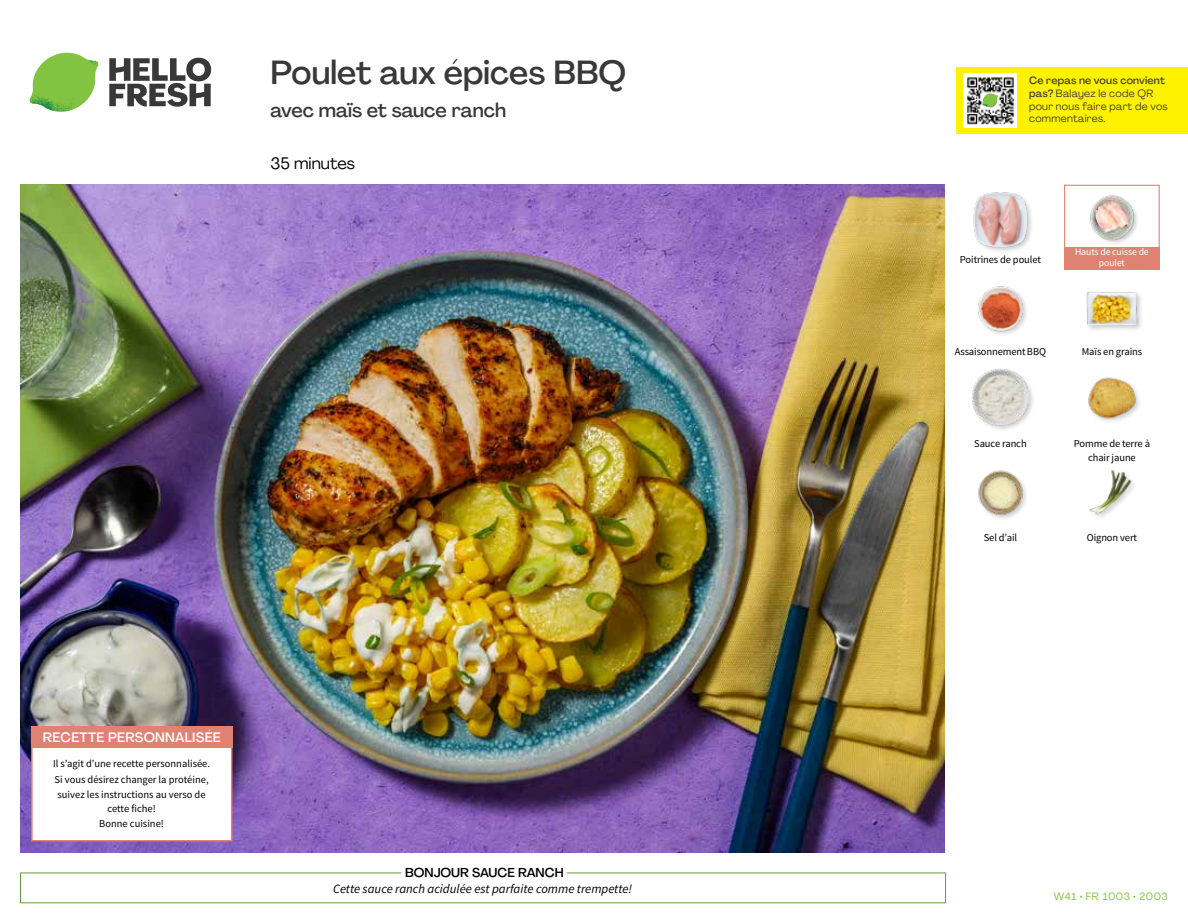
<style>
.page{position:relative;width:1188px;height:918px;background:#fff}
.page>*{position:absolute;margin:0;border:0;box-sizing:border-box;transform-origin:0 0}
.t1{font:500 33px "Agrandir";color:#383839}
.t2{font:500 19.5px "Agrandir";color:#383839}
.t3{font:16.5px "Agrandir";color:#000}
.t4{font:500 13.5px "Agrandir";letter-spacing:.02em;color:#fff}
.t5{font:italic 12.75px "Source Sans Pro";color:#000}
.t6{font:500 12.75px "Agrandir";color:#000}
.t7{font:10.5px/15.6px "Source Sans Pro";letter-spacing:-.01em;color:#000;text-align:center}
.t8{font:10.5px/12.8px "Agrandir";letter-spacing:.02em;color:#414042}
.t9{font:10.5px "Agrandir";letter-spacing:.05em;color:#82c341}
.t10{font:9.75px/10.5px "Source Sans Pro";letter-spacing:-.01em;color:#fff;text-align:center}
.s1{font-weight:500}
</style>
<div class="page">
<svg style="left:109px;top:57px;width:102px;height:50px"></svg>
<svg style="left:34px;top:53px;width:62px;height:40px"></svg>
<img style="left:67px;top:53px;width:32px;height:26px">
<img style="left:33px;top:75px;width:59px;height:11px">
<img style="left:29px;top:79px;width:61px;height:33px">
<img style="left:65px;top:86px;width:27px;height:25px">
<div style="left:20px;top:873px;width:926px;height:30px;border:1px solid #609f43"></div>
<div style="left:401px;top:865px;width:166px;height:15px;background:#fff"></div>
<img style="left:21px;top:184px;width:924px;height:668px">
<img style="left:1089px;top:470px;width:45px;height:47px">
<img style="left:978px;top:470px;width:48px;height:49px">
<img style="left:1088px;top:377px;width:51px;height:44px">
<div style="left:971px;top:367px;width:64px;height:65px;background:#000;opacity:.2"></div>
<img style="left:972px;top:369px;width:57px;height:57px">
<img style="left:1086px;top:291px;width:55px;height:39px">
<img style="left:978px;top:286px;width:49px;height:48px">
<img style="left:1090px;top:195px;width:48px;height:48px">
<div style="left:973px;top:191px;width:61px;height:63px;background:#000;opacity:.2"></div>
<img style="left:973px;top:191px;width:56px;height:57px">
<div style="left:1064px;top:185px;width:96px;height:72px;border:1px solid #df8273"></div>
<div style="left:1064px;top:247px;width:96px;height:23px;background:#df8273"></div>
<div style="left:31px;top:726px;width:201px;height:115px;background:#fff;border:2px solid #df8273"></div>
<div style="left:31px;top:726px;width:202px;height:22px;background:#df8273"></div>
<div style="left:956px;top:67px;width:232px;height:67px;background:#fff200"></div>
<img style="left:964px;top:74px;width:52px;height:54px">
<svg style="left:982px;top:93px;width:16px;height:14px"></svg>
<h1 class="t1" style="left:271px;top:52px;width:357px">Poulet aux épices BBQ</h1>
<h2 class="t2" style="left:271px;top:98px;width:237px">avec maïs et sauce ranch</h2>
<h3 class="t3" style="left:271px;top:153px;width:86px">35 minutes</h3>
<p class="t4" style="left:43px;top:729px;width:179px">RECETTE PERSONNALISÉE</p>
<p class="t7" style="left:53px;top:756px;width:158px;text-align:left">Il s’agit d’une recette personnalisée.<br>Si vous désirez changer la protéine, suivez les instructions au verso de</p>
<p class="t7" style="left:99px;top:801px;width:66px">cette fiche!<br>Bonne cuisine!</p>
<p class="t6" style="left:405px;top:864px;width:160px">BONJOUR SAUCE RANCH</p>
<p class="t5" style="left:333px;top:881px;width:301px">Cette sauce ranch acidulée est parfaite comme trempette!</p>
<p class="t8" style="left:1029px;top:74px;width:140px"><span class="s1">Ce repas ne vous convient pas?</span> Balayez le code QR pour nous faire part de vos commentaires.</p>
<p class="t7" style="left:960px;top:252px;width:83px">Poitrines de poulet</p>
<p class="t10" style="left:1075px;top:247px;width:75px">Hauts de cuisse de poulet</p>
<p class="t7" style="left:955px;top:344px;width:93px">Assaisonnement BBQ</p>
<p class="t7" style="left:1082px;top:344px;width:62px">Maïs en grains</p>
<p class="t7" style="left:974px;top:436px;width:54px">Sauce ranch</p>
<p class="t7" style="left:984px;top:530px;width:35px">Sel d’ail</p>
<p class="t7" style="left:1074px;top:437px;width:78px;line-height:13.5px">Pomme de terre à chair jaune</p>
<p class="t7" style="left:1087px;top:530px;width:52px">Oignon vert</p>
<p class="t9" style="left:1054px;top:890px;width:115px">W41 • FR 1003 • 2003</p>
</div>
